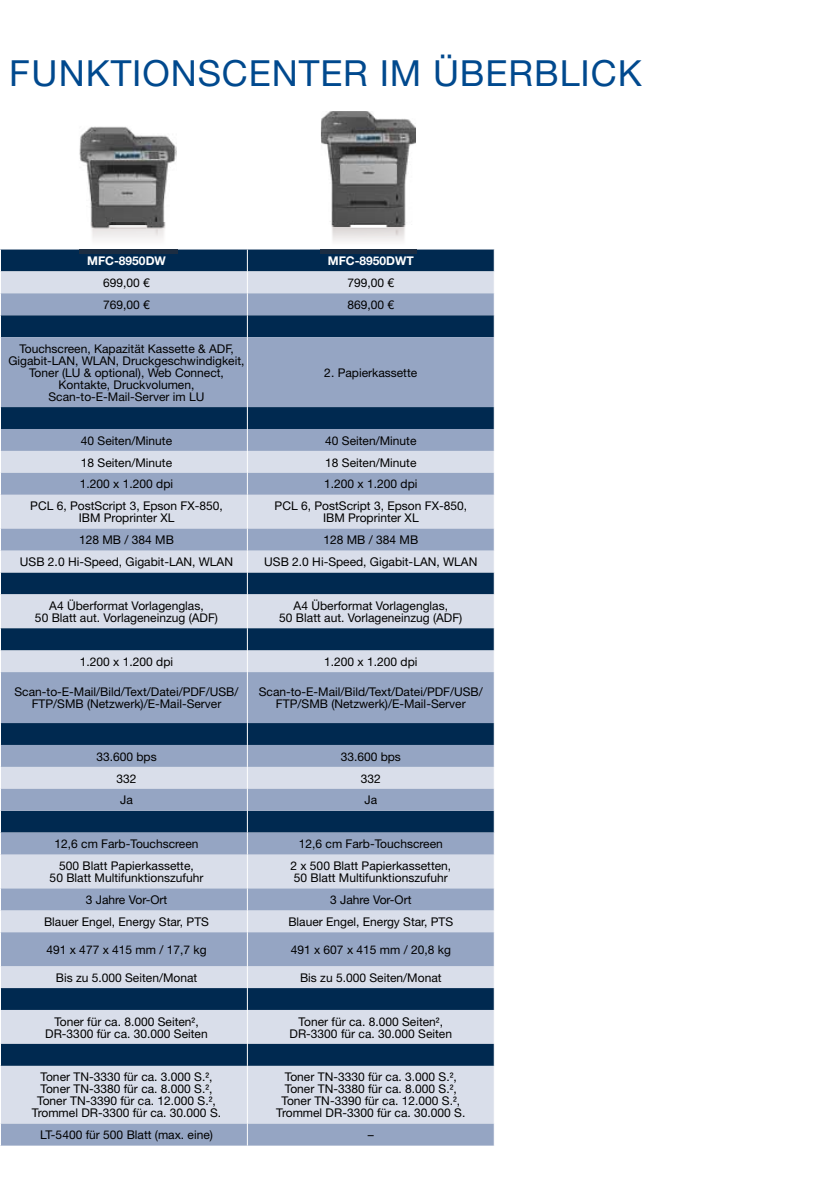
<style>
.page{position:relative;width:840px;height:1191px;background:#fff}
.page>*{position:absolute;margin:0;border:0;box-sizing:border-box;transform-origin:0 0}
.t1{font:36px "Helvetica Neue LT";letter-spacing:.025em;color:#00498e}
.t2{font:12px/12px "Helvetica Neue LT";color:#000;text-align:center}
.t3{font:700 12px "Helvetica Neue LT";color:#fff}
.s1{font-stretch:condensed}
</style>
<div class="page">
<div style="left:1px;top:249px;width:492px;height:22px;background:#002950"></div>
<div style="left:1px;top:271px;width:492px;height:22px;background:#d9deea"></div>
<svg style="left:1px;top:293px;width:492px;height:852px;background:#99a8c0"></svg>
<svg style="left:1px;top:628px;width:492px;height:437px;background:#889ab4"></svg>
<svg style="left:247px;top:249px;width:1px;height:88px"></svg>
<svg style="left:493px;top:249px;width:1px;height:88px"></svg>
<hr style="left:247px;top:337px;width:1px;height:70px;background:#fff">
<svg style="left:247px;top:407px;width:1px;height:88px"></svg>
<svg style="left:493px;top:407px;width:1px;height:88px"></svg>
<hr style="left:247px;top:495px;width:1px;height:33px;background:#fff">
<svg style="left:247px;top:528px;width:1px;height:66px"></svg>
<svg style="left:493px;top:528px;width:1px;height:66px"></svg>
<hr style="left:247px;top:594px;width:1px;height:34px;background:#fff">
<svg style="left:247px;top:628px;width:1px;height:44px"></svg>
<svg style="left:493px;top:628px;width:1px;height:44px"></svg>
<hr style="left:247px;top:672px;width:1px;height:51px;background:#fff">
<svg style="left:247px;top:723px;width:1px;height:131px"></svg>
<svg style="left:493px;top:723px;width:1px;height:131px"></svg>
<hr style="left:247px;top:854px;width:1px;height:34px;background:#fff">
<svg style="left:247px;top:888px;width:1px;height:44px"></svg>
<svg style="left:493px;top:888px;width:1px;height:44px"></svg>
<hr style="left:247px;top:932px;width:1px;height:34px;background:#fff">
<svg style="left:247px;top:966px;width:1px;height:44px"></svg>
<svg style="left:493px;top:966px;width:1px;height:44px"></svg>
<hr style="left:247px;top:1010px;width:1px;height:33px;background:#fff">
<svg style="left:247px;top:1043px;width:1px;height:22px"></svg>
<svg style="left:493px;top:1043px;width:1px;height:22px"></svg>
<hr style="left:247px;top:1065px;width:1px;height:58px;background:#fff">
<svg style="left:247px;top:1123px;width:1px;height:22px"></svg>
<svg style="left:493px;top:1123px;width:1px;height:22px"></svg>
<img style="left:79px;top:228px;width:98px;height:25px">
<img style="left:79px;top:126px;width:98px;height:97px">
<img style="left:90px;top:223px;width:76px;height:5px">
<img style="left:321px;top:111px;width:95px;height:114px">
<img style="left:321px;top:227px;width:95px;height:26px">
<img style="left:331px;top:225px;width:75px;height:2px">
<h1 class="t1" style="left:9px;top:60px;width:633px">FUNKTIONSCENTER IM ÜBERBLICK</h1>
<p class="t3" style="left:87px;top:257px;width:80px">MFC-8950DW</p>
<p class="t3" style="left:327px;top:257px;width:88px">MFC-8950DWT</p>
<p class="t2" style="left:103px;top:278px;width:48px">699,00 €</p>
<p class="t2" style="left:347px;top:278px;width:48px">799,00 €</p>
<p class="t2" style="left:103px;top:300px;width:48px">769,00 €</p>
<p class="t2" style="left:347px;top:300px;width:48px">869,00 €</p>
<p class="t2" style="left:8px;top:344px;width:237px">Touchscreen, Kapazität Kassette &amp; ADF, Gigabit-LAN, WLAN, Druckgeschwindigkeit, Toner (LU &amp; optional), Web Connect, Kontakte, Druckvolumen, Scan-to-E-Mail-Server im LU</p>
<p class="t2" style="left:324px;top:368px;width:94px">2. Papierkassette</p>
<p class="t2" style="left:81px;top:435px;width:93px">40 Seiten/Minute</p>
<p class="t2" style="left:325px;top:435px;width:93px">40 Seiten/Minute</p>
<p class="t2" style="left:81px;top:457px;width:93px">18 Seiten/Minute</p>
<p class="t2" style="left:325px;top:457px;width:93px">18 Seiten/Minute</p>
<p class="t2" style="left:80px;top:479px;width:95px">1.200 x 1.200 dpi</p>
<p class="t2" style="left:324px;top:479px;width:95px">1.200 x 1.200 dpi</p>
<p class="t2" style="left:30px;top:501px;width:194px">PCL 6, PostScript 3, Epson FX-850,<br>IBM Proprinter XL</p>
<p class="t2" style="left:274px;top:501px;width:194px">PCL 6, PostScript 3, Epson FX-850,<br>IBM Proprinter XL</p>
<p class="t2" style="left:79px;top:535px;width:96px">128 MB / 384 MB</p>
<p class="t2" style="left:323px;top:535px;width:96px">128 MB / 384 MB</p>
<p class="t2" style="left:20px;top:557px;width:214px">USB 2.0 Hi-Speed, Gigabit-LAN, WLAN</p>
<p class="t2" style="left:264px;top:557px;width:214px">USB 2.0 Hi-Speed, Gigabit-LAN, WLAN</p>
<p class="t2" style="left:35px;top:601px;width:184px">A4 Überformat Vorlagenglas,<br>50 Blatt aut. Vorlageneinzug (ADF)</p>
<p class="t2" style="left:279px;top:601px;width:184px">A4 Überformat Vorlagenglas,<br>50 Blatt aut. Vorlageneinzug (ADF)</p>
<p class="t2" style="left:80px;top:657px;width:95px">1.200 x 1.200 dpi</p>
<p class="t2" style="left:324px;top:657px;width:95px">1.200 x 1.200 dpi</p>
<p class="t2" style="left:15px;top:687px;width:225px">Scan-to-E-Mail/Bild/Text/Datei/PDF/USB/<br>FTP/SMB (Netzwerk)/E-Mail-Server</p>
<p class="t2" style="left:259px;top:687px;width:225px">Scan-to-E-Mail/Bild/Text/Datei/PDF/USB/<br>FTP/SMB (Netzwerk)/E-Mail-Server</p>
<p class="t2" style="left:96px;top:751px;width:62px">33.600 bps</p>
<p class="t2" style="left:340px;top:751px;width:62px">33.600 bps</p>
<p class="t2" style="left:116px;top:773px;width:22px">332</p>
<p class="t2" style="left:360px;top:773px;width:22px">332</p>
<p class="t2" style="left:120px;top:795px;width:14px">Ja</p>
<p class="t2" style="left:364px;top:795px;width:14px">Ja</p>
<p class="t2" style="left:54px;top:839px;width:145px">12,6 cm Farb-Touchscreen</p>
<p class="t2" style="left:299px;top:839px;width:145px">12,6 cm Farb-Touchscreen</p>
<p class="t2" style="left:50px;top:861px;width:155px">500 Blatt Papierkassette,<br>50 Blatt Multifunktionszufuhr</p>
<p class="t2" style="left:290px;top:861px;width:162px;text-align:left">2 x 500 Blatt Papierkassetten,<br>50 Blatt Multifunktionszufuhr</p>
<p class="t2" style="left:86px;top:895px;width:83px">3 Jahre Vor-Ort</p>
<p class="t2" style="left:330px;top:895px;width:83px">3 Jahre Vor-Ort</p>
<p class="t2" style="left:44px;top:917px;width:166px">Blauer Engel, Energy Star, PTS</p>
<p class="t2" style="left:288px;top:917px;width:166px">Blauer Engel, Energy Star, PTS</p>
<p class="t2" style="left:46px;top:945px;width:162px">491 x 477 x 415 mm / 17,7 kg</p>
<p class="t2" style="left:290px;top:945px;width:162px">491 x 607 x 415 mm / 20,8 kg</p>
<p class="t2" style="left:56px;top:972px;width:143px">Bis zu 5.000 Seiten/Monat</p>
<p class="t2" style="left:300px;top:972px;width:143px">Bis zu 5.000 Seiten/Monat</p>
<p class="t2" style="left:45px;top:1016px;width:164px">Toner für ca. 8.000 Seiten<span class="s1">²</span>,<br>DR-3300 für ca. 30.000 Seiten</p>
<p class="t2" style="left:289px;top:1016px;width:164px">Toner für ca. 8.000 Seiten<span class="s1">²</span>,<br>DR-3300 für ca. 30.000 Seiten</p>
<p class="t2" style="left:32px;top:1072px;width:190px">Toner TN-3330 für ca. 3.000 S.<span class="s1">²</span>,<br>Toner TN-3380 für ca. 8.000 S.<span class="s1">²</span>,<br>Toner TN-3390 für ca. 12.000 S.<span class="s1">²</span>,<br>Trommel DR-3300 für ca. 30.000 S.</p>
<p class="t2" style="left:276px;top:1072px;width:190px">Toner TN-3330 für ca. 3.000 S.<span class="s1">²</span>,<br>Toner TN-3380 für ca. 8.000 S.<span class="s1">²</span>,<br>Toner TN-3390 für ca. 12.000 S.<span class="s1">²</span>,<br>Trommel DR-3300 für ca. 30.000 S.</p>
<p class="t2" style="left:40px;top:1130px;width:174px">LT-5400 für 500 Blatt (max. eine)</p>
<p class="t2" style="left:367px;top:1130px;width:7px">–</p>
</div>
